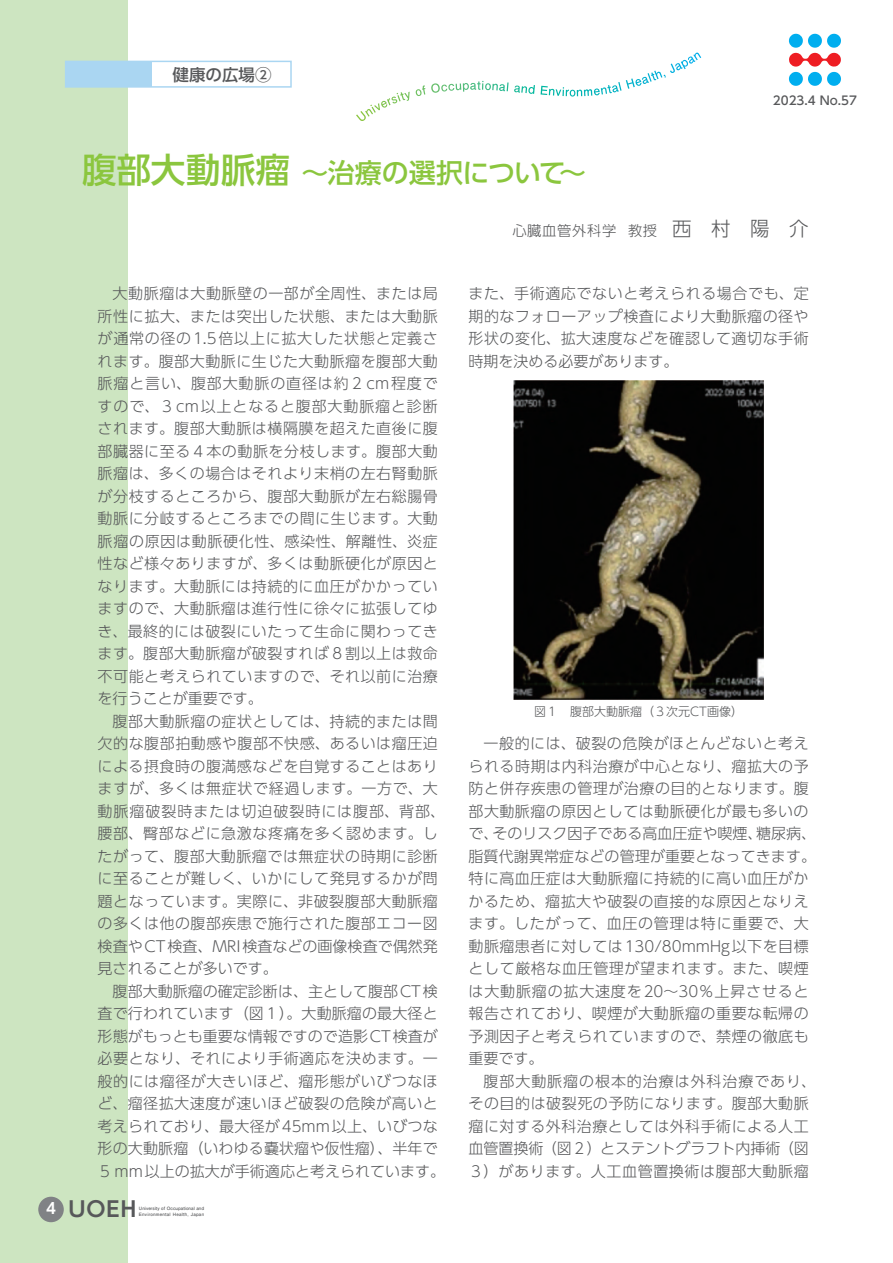
<style>
.page{position:relative;width:893px;height:1263px;background:#fff}
.page>*{position:absolute;margin:0;border:0;box-sizing:border-box;transform-origin:0 0}
.t1{font:500 27px "UD Shin Go Pro";letter-spacing:-.02em;color:#8bc63e}
.t2{font:700 21px "UD Shin Go Pro De";color:#57585a}
.t3{font:500 16.5px "UD Shin Go Pro";color:#57585a}
.t4{font:300 15px/22.5px "UD Shin Go Pr 6";letter-spacing:.035em;color:#57585a}
.t5{font:300 14.25px "UD Shin Go Pro";letter-spacing:.05em;color:#57585a}
.t6{font:300 12px "UD Shin Go Pr 6";color:#57585a}
.t7{font:500 12px "UD Shin Go Pro";color:#57585a}
.t8{font:700 4.5px/5.2px "Futo Go B101 Pro";letter-spacing:.01em;color:#57585a}
.s1{font-size:34.5px}
.s2{font-size:19.5px}
.s3{font-size:15px;color:#fff}
</style>
<div class="page">
<div style="left:0;top:0;width:128px;height:1263px;background:#cde5c1"></div>
<div style="left:38px;top:1197px;width:26px;height:25px;background:#808285;border-radius:50%"></div>
<svg style="left:789px;top:34px;width:52px;height:52px"></svg>
<svg style="left:642px;top:53px;width:59px;height:31px"></svg>
<div style="left:65px;top:61px;width:227px;height:27px;border:2px solid #aad6f2"></div>
<div style="left:66px;top:61px;width:86px;height:26px;background:#aad6f2"></div>
<img style="left:513px;top:381px;width:251px;height:319px">
<p class="t3" style="left:173px;top:61px;width:100px">健康の広場②</p>
<h1 class="t1" style="left:82px;top:151px;width:505px"><span class="s1">腹部大動脈瘤</span> ～治療の選択について～</h1>
<p class="t7" style="left:773px;top:91px;width:86px">2023.4 No.57</p>
<p class="t5" style="left:497px;top:219px;width:313px">　心臓血管外科学 教授 <span class="s2">西　村　陽　介</span></p>
<p class="t4" style="left:98px;top:281px;width:349px">　大動脈瘤は大動脈壁の一部が全周性、または局所性に拡大、または突出した状態、または大動脈が通常の径の1.5倍以上に拡大した状態と定義されます。腹部大動脈に生じた大動脈瘤を腹部大動脈瘤と言い、腹部大動脈の直径は約２cm程度ですので、３cm以上となると腹部大動脈瘤と診断されます。腹部大動脈は横隔膜を超えた直後に腹部臓器に至る４本の動脈を分枝します。腹部大動脈瘤は、多くの場合はそれより末梢の左右腎動脈が分枝するところから、腹部大動脈が左右総腸骨動脈に分岐するところまでの間に生じます。大動脈瘤の原因は動脈硬化性、感染性、解離性、炎症性など様々ありますが、多くは動脈硬化が原因となります。大動脈には持続的に血圧がかかっていますので、大動脈瘤は進行性に徐々に拡張してゆき、最終的には破裂にいたって生命に関わってきます。腹部大動脈瘤が破裂すれば８割以上は救命不可能と考えられていますので、それ以前に治療を行うことが重要です。<br>　腹部大動脈瘤の症状としては、持続的または間欠的な腹部拍動感や腹部不快感、あるいは瘤圧迫による摂食時の腹満感などを自覚することはありますが、多くは無症状で経過します。一方で、大動脈瘤破裂時または切迫破裂時には腹部、背部、腰部、臀部などに急激な疼痛を多く認めます。したがって、腹部大動脈瘤では無症状の時期に診断に至ることが難しく、いかにして発見するかが問題となっています。実際に、非破裂腹部大動脈瘤の多くは他の腹部疾患で施行された腹部エコー図検査やCT検査、MRI検査などの画像検査で偶然発見されることが多いです。<br>　腹部大動脈瘤の確定診断は、主として腹部CT検査で行われています（図１）。大動脈瘤の最大径と形態がもっとも重要な情報ですので造影CT検査が必要となり、それにより手術適応を決めます。一般的には瘤径が大きいほど、瘤形態がいびつなほど、瘤径拡大速度が速いほど破裂の危険が高いと考えられており、最大径が45mm以上、いびつな形の大動脈瘤（いわゆる嚢状瘤や仮性瘤）、半年で<br>５mm以上の拡大が手術適応と考えられています。</p>
<p class="t4" style="left:468px;top:281px;width:342px;text-align:justify">また、手術適応でないと考えられる場合でも、定期的なフォローアップ検査により大動脈瘤の径や形状の変化、拡大速度などを確認して適切な手術時期を決める必要があります。</p>
<p class="t6" style="left:534px;top:701px;width:210px">図１　腹部大動脈瘤（３次元CT画像）</p>
<p class="t4" style="left:468px;top:731px;width:349px">　一般的には、破裂の危険がほとんどないと考えられる時期は内科治療が中心となり、瘤拡大の予防と併存疾患の管理が治療の目的となります。腹部大動脈瘤の原因としては動脈硬化が最も多いので、そのリスク因子である高血圧症や喫煙、糖尿病、脂質代謝異常症などの管理が重要となってきます。特に高血圧症は大動脈瘤に持続的に高い血圧がかかるため、瘤拡大や破裂の直接的な原因となりえます。したがって、血圧の管理は特に重要で、大動脈瘤患者に対しては130/80mmHg以下を目標として厳格な血圧管理が望まれます。また、喫煙は大動脈瘤の拡大速度を20～30％上昇させると報告されており、喫煙が大動脈瘤の重要な転帰の予測因子と考えられていますので、禁煙の徹底も重要です。<br>　腹部大動脈瘤の根本的治療は外科治療であり、その目的は破裂死の予防になります。腹部大動脈瘤に対する外科治療としては外科手術による人工血管置換術（図２）とステントグラフト内挿術（図<br>３）があります。人工血管置換術は腹部大動脈瘤</p>
<h2 class="t2" style="left:46px;top:1192px;width:91px"><span class="s3">4</span> UOEH</h2>
<p class="t8" style="left:139px;top:1205px;width:67px">University of Occupational and<br>Environmental Health, Japan</p>
</div>
